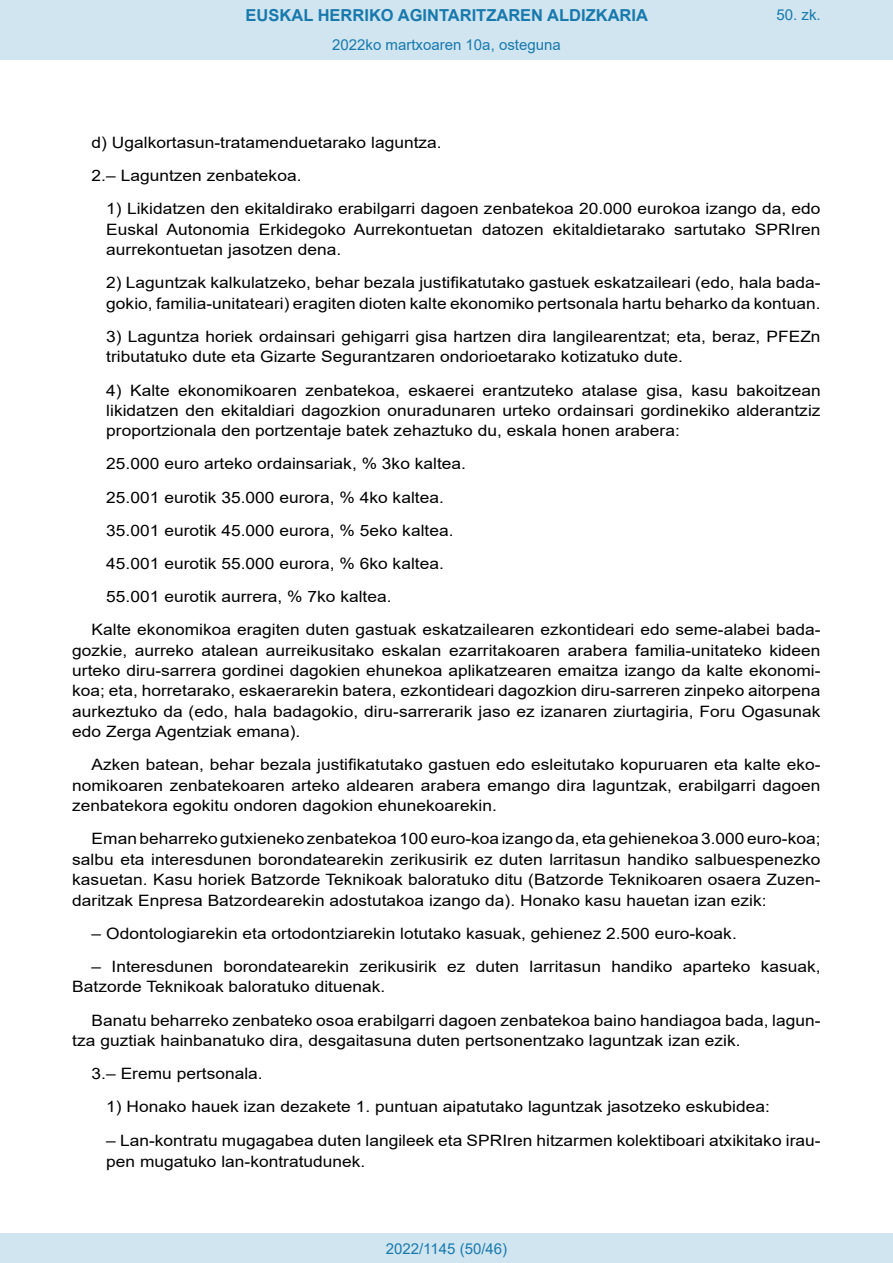
<style>
.page{position:relative;width:893px;height:1263px;background:#fff}
.page>*{position:absolute;margin:0;border:0;box-sizing:border-box;transform-origin:0 0}
.t1{font:700 16.5px "Arial";color:#1879ad}
.BOPVDetalle{font:15.6px/20.4px "Arial";color:#000;text-align:justify;scale:1.11 1}
.BOPVDetalle1{font:15.6px/20.4px "Arial";color:#000;scale:1.11 1}
.Paginacion_Centro{font:15px "Arial";color:#1879ad}
</style>
<div class="page">
<div style="left:0;top:0;width:893px;height:60px;background:#d0e5f0"></div>
<div style="left:0;top:1233px;width:893px;height:30px;background:#d0e5f0"></div>
<p class="t1" style="left:246px;top:3px;width:404px">EUSKAL HERRIKO AGINTARITZAREN ALDIZKARIA</p>
<p class="Paginacion_Centro" style="left:332px;top:35px;width:230px">2022ko martxoaren 10a, osteguna</p>
<p class="Paginacion_Centro" style="left:776px;top:5px;width:46px">50. zk.</p>
<p class="BOPVDetalle" style="left:92px;top:132px;width:317px">d) Ugalkortasun-tratamenduetarako laguntza.</p>
<p class="BOPVDetalle" style="left:92px;top:165px;width:191px">2.– Laguntzen zenbatekoa.</p>
<p class="BOPVDetalle1" style="left:106px;top:199px;width:645px;text-align:justify">1) Likidatzen den ekitaldirako erabilgarri dagoen zenbatekoa 20.000 eurokoa izango da, edo Euskal Autonomia Erkidegoko Aurrekontuetan datozen ekitaldietarako sartutako SPRIren aurrekontuetan jasotzen dena.</p>
<p class="BOPVDetalle1" style="left:106px;top:273px;width:645px">2) Laguntzak kalkulatzeko, behar bezala justifikatutako gastuek eskatzaileari (edo, hala bada&shy;gokio, familia-unitateari) eragiten dioten kalte ekonomiko pertsonala hartu beharko da kontuan.</p>
<p class="BOPVDetalle1" style="left:106px;top:326px;width:645px">3) Laguntza horiek ordainsari gehigarri gisa hartzen dira langilearentzat; eta, beraz, PFEZn tributatuko dute eta Gizarte Segurantzaren ondorioetarako kotizatuko dute.</p>
<p class="BOPVDetalle1" style="left:106px;top:380px;width:645px;text-align:justify">4) Kalte ekonomikoaren zenbatekoa, eskaerei erantzuteko atalase gisa, kasu bakoitzean likidatzen den ekitaldiari dagozkion onuradunaren urteko ordainsari gordinekiko alderantziz proportzionala den portzentaje batek zehaztuko du, eskala honen arabera:</p>
<p class="BOPVDetalle1" style="left:106px;top:454px;width:326px">25.000 euro arteko ordainsariak, % 3ko kaltea.</p>
<p class="BOPVDetalle1" style="left:106px;top:487px;width:306px">25.001 eurotik 35.000 eurora, % 4ko kaltea.</p>
<p class="BOPVDetalle1" style="left:106px;top:520px;width:314px">35.001 eurotik 45.000 eurora, % 5eko kaltea.</p>
<p class="BOPVDetalle1" style="left:106px;top:553px;width:306px">45.001 eurotik 55.000 eurora, % 6ko kaltea.</p>
<p class="BOPVDetalle1" style="left:106px;top:586px;width:259px">55.001 eurotik aurrera, % 7ko kaltea.</p>
<p class="BOPVDetalle" style="left:72px;top:619px;width:676px;text-indent:19px">Kalte ekonomikoa eragiten duten gastuak eskatzailearen ezkontideari edo seme-alabei bada&shy;gozkie, aurreko atalean aurreikusitako eskalan ezarritakoaren arabera familia-unitateko kideen urteko diru-sarrera gordinei dagokien ehunekoa aplikatzearen emaitza izango da kalte ekonomi&shy;koa; eta, horretarako, eskaerarekin batera, ezkontideari dagozkion diru-sarreren zinpeko aitorpena aurkeztuko da (edo, hala badagokio, diru-sarrerarik jaso ez izanaren ziurtagiria, Foru Ogasunak edo Zerga Agentziak emana).</p>
<p class="BOPVDetalle" style="left:72px;top:755px;width:676px;text-indent:19px">Azken batean, behar bezala justifikatutako gastuen edo esleitutako kopuruaren eta kalte eko&shy;nomikoaren zenbatekoaren arteko aldearen arabera emango dira laguntzak, erabilgarri dagoen zenbatekora egokitu ondoren dagokion ehunekoarekin.</p>
<p class="BOPVDetalle" style="left:72px;top:829px;width:676px;text-indent:19px">Eman beharreko gutxieneko zenbatekoa 100 euro-koa izango da, eta gehienekoa 3.000 euro-koa; salbu eta interesdunen borondatearekin zerikusirik ez duten larritasun handiko salbuespenezko kasuetan. Kasu horiek Batzorde Teknikoak baloratuko ditu (Batzorde Teknikoaren osaera Zuzen&shy;daritzak Enpresa Batzordearekin adostutakoa izango da). Honako kasu hauetan izan ezik:</p>
<p class="BOPVDetalle" style="left:92px;top:923px;width:583px">– Odontologiarekin eta ortodontziarekin lotutako kasuak, gehienez 2.500 euro-koak.</p>
<p class="BOPVDetalle" style="left:72px;top:956px;width:676px;text-indent:19px">– Interesdunen borondatearekin zerikusirik ez duten larritasun handiko aparteko kasuak,<br>Batzorde Teknikoak baloratuko dituenak.</p>
<p class="BOPVDetalle" style="left:72px;top:1010px;width:676px;text-indent:19px">Banatu beharreko zenbateko osoa erabilgarri dagoen zenbatekoa baino handiagoa bada, lagun&shy;tza guztiak hainbanatuko dira, desgaitasuna duten pertsonentzako laguntzak izan ezik.</p>
<p class="BOPVDetalle" style="left:92px;top:1063px;width:156px">3.– Eremu pertsonala.</p>
<p class="BOPVDetalle1" style="left:106px;top:1096px;width:599px">1) Honako hauek izan dezakete 1. puntuan aipatutako laguntzak jasotzeko eskubidea:</p>
<p class="BOPVDetalle1" style="left:106px;top:1130px;width:645px;line-height:21px">– Lan-kontratu mugagabea duten langileek eta SPRIren hitzarmen kolektiboari atxikitako irau&shy;pen mugatuko lan-kontratudunek.</p>
<p class="Paginacion_Centro" style="left:386px;top:1238px;width:123px">2022/1145 (50/46)</p>
</div>
